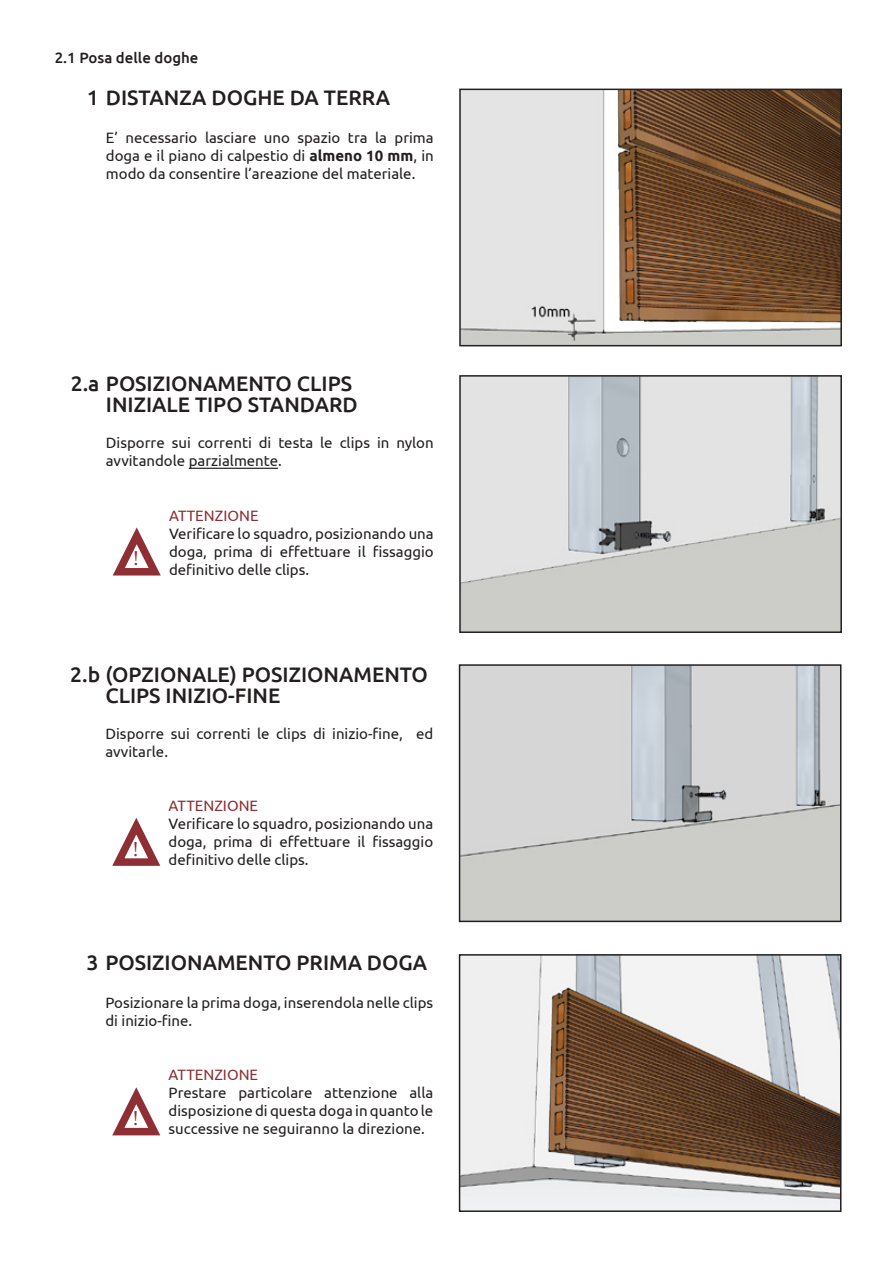
<style>
.page{position:relative;width:893px;height:1263px;background:#fff}
.page>*{position:absolute;margin:0;border:0;box-sizing:border-box;transform-origin:0 0}
.t1{font:500 21px "Ubuntu";color:#231f20}
.t2{font:21px "Minion Pro";color:#8d2f34}
.t3{font:15px/18px "Ubuntu";color:#231f20;text-align:justify}
.t4{font:15px "Ubuntu";color:#8d2f34}
.t5{font:500 15px "Ubuntu";color:#231f20}
.s1{font-weight:700}
</style>
<div class="page">
<img style="left:462px;top:667px;width:376px;height:252px">
<div style="left:459px;top:664px;width:382px;height:258px;border:2px solid #231f20"></div>
<img style="left:462px;top:957px;width:376px;height:252px">
<div style="left:459px;top:954px;width:382px;height:258px;border:2px solid #231f20"></div>
<svg style="left:112px;top:818px;width:49px;height:48px"></svg>
<svg style="left:112px;top:1087px;width:49px;height:49px"></svg>
<img style="left:462px;top:92px;width:377px;height:251px">
<div style="left:459px;top:89px;width:383px;height:257px;border:2px solid #231f20"></div>
<hr style="left:189px;top:468px;width:89px;height:1px;background:#231f20">
<img style="left:462px;top:378px;width:377px;height:252px">
<div style="left:459px;top:375px;width:383px;height:258px;border:2px solid #231f20"></div>
<svg style="left:112px;top:527px;width:49px;height:49px"></svg>
<p class="t5" style="left:55px;top:48px;width:145px">2.1 Posa delle doghe</p>
<p class="t1" style="left:87px;top:84px;width:305px">1 DISTANZA DOGHE DA TERRA</p>
<p class="t3" style="left:106px;top:128px;width:329px">E’ necessario lasciare uno spazio tra la prima doga e il piano di calpestio di <span class="s1">almeno 10 mm</span>, in modo da consentire l’areazione del materiale.</p>
<p class="t1" style="left:71px;top:371px;width:283px">2.a POSIZIONAMENTO CLIPS</p>
<p class="t1" style="left:106px;top:392px;width:253px">INIZIALE TIPO STANDARD</p>
<p class="t3" style="left:106px;top:434px;width:329px">Disporre sui correnti di testa le clips in nylon avvitandole parzialmente.</p>
<p class="t2" style="left:133px;top:545px;width:7px">!</p>
<p class="t4" style="left:169px;top:506px;width:91px">ATTENZIONE</p>
<p class="t3" style="left:169px;top:524px;width:266px">Verificare lo squadro, posizionando una doga, prima di effettuare il fissaggio definitivo delle clips.</p>
<p class="t1" style="left:70px;top:661px;width:359px">2.b (OPZIONALE) POSIZIONAMENTO</p>
<p class="t1" style="left:105px;top:682px;width:176px">CLIPS INIZIO-FINE</p>
<p class="t3" style="left:105px;top:724px;width:329px">Disporre sui correnti le clips di inizio-fine, ed avvitarle.</p>
<p class="t2" style="left:133px;top:835px;width:7px">!</p>
<p class="t4" style="left:169px;top:796px;width:91px">ATTENZIONE</p>
<p class="t3" style="left:169px;top:814px;width:266px">Verificare lo squadro, posizionando una doga, prima di effettuare il fissaggio definitivo delle clips.</p>
<p class="t1" style="left:86px;top:950px;width:342px">3 POSIZIONAMENTO PRIMA DOGA</p>
<p class="t3" style="left:105px;top:993px;width:329px">Posizionare la prima doga, inserendola nelle clips di inizio-fine.</p>
<p class="t2" style="left:133px;top:1104px;width:7px">!</p>
<p class="t4" style="left:169px;top:1066px;width:91px">ATTENZIONE</p>
<p class="t3" style="left:169px;top:1084px;width:266px">Prestare particolare attenzione alla disposizione di questa doga in quanto le successive ne seguiranno la direzione.</p>
</div>
